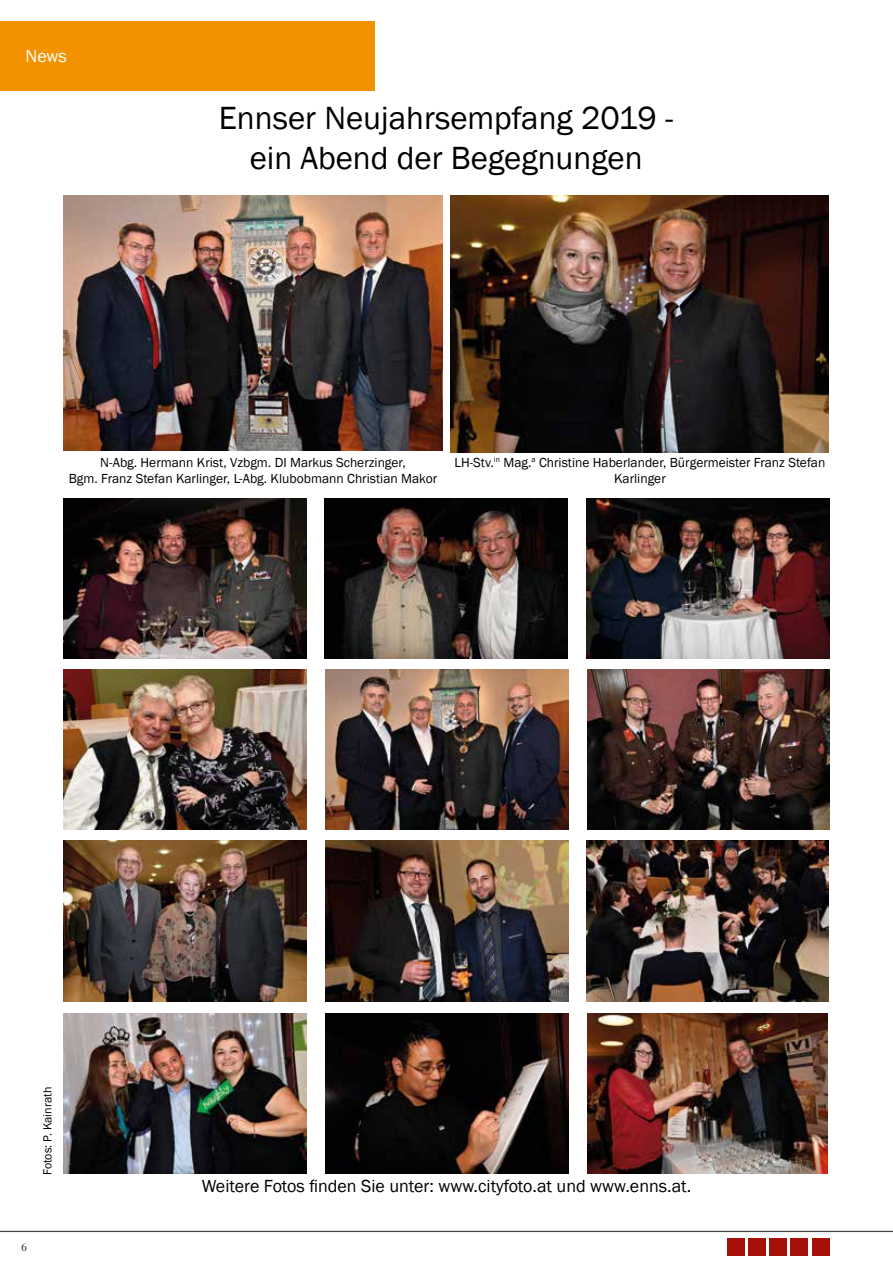
<style>
.page{position:relative;width:893px;height:1263px;background:#fff}
.page>*{position:absolute;margin:0;border:0;box-sizing:border-box;transform-origin:0 0}
.t1{font:33px/39.6px "Franklin Gothic";color:#000;text-align:center}
.t2{font:18px "Franklin Gothic";color:#000}
.t3{font:18px "Franklin Gothic";color:#fff}
.t4{font:13.5px/16.2px "Franklin Gothic";color:#000;text-align:center}
.t5{font:12px "Franklin Gothic";color:#000}
.t6{font:12px "Bodoni";color:#414237}
</style>
<div class="page">
<hr style="left:0;top:1231px;width:893px;height:1px;background:#414237">
<div style="left:770px;top:1239px;width:17px;height:17px;background:#a51008"></div>
<div style="left:748px;top:1239px;width:17px;height:17px;background:#a51008"></div>
<div style="left:727px;top:1239px;width:17px;height:17px;background:#a51008"></div>
<div style="left:791px;top:1239px;width:17px;height:17px;background:#a51008"></div>
<div style="left:812px;top:1239px;width:17px;height:17px;background:#a51008"></div>
<div style="left:0;top:21px;width:374px;height:70px;background:#f39200"></div>
<img style="left:64px;top:196px;width:378px;height:255px">
<img style="left:451px;top:196px;width:378px;height:256px">
<img style="left:64px;top:499px;width:242px;height:160px">
<img style="left:587px;top:499px;width:242px;height:160px">
<img style="left:325px;top:499px;width:242px;height:160px">
<img style="left:588px;top:670px;width:242px;height:160px">
<img style="left:326px;top:670px;width:242px;height:160px">
<img style="left:64px;top:670px;width:242px;height:160px">
<img style="left:64px;top:841px;width:242px;height:160px">
<img style="left:326px;top:841px;width:242px;height:160px">
<img style="left:586px;top:841px;width:242px;height:160px">
<img style="left:64px;top:1013px;width:242px;height:160px">
<img style="left:326px;top:1013px;width:242px;height:160px">
<img style="left:587px;top:1013px;width:240px;height:160px">
<h2 class="t3" style="left:26px;top:45px;width:43px">News</h2>
<h1 class="t1" style="left:219px;top:99px;width:456px">Ennser Neujahrsempfang 2019 - ein Abend der Begegnungen</h1>
<p class="t4" style="left:69px;top:454px;width:370px">N-Abg. Hermann Krist, Vzbgm. DI Markus Scherzinger,<br>Bgm. Franz Stefan Karlinger, L-Abg. Klubobmann Christian Makor</p>
<p class="t4" style="left:455px;top:454px;width:372px">LH-Stv.<sup>in</sup> Mag.<sup>a</sup> Christine Haberlander, Bürgermeister Franz Stefan<br>Karlinger</p>
<p class="t5" style="left:40px;top:1175px;width:90px;rotate:-90deg">Fotos: P. Kainrath</p>
<p class="t6" style="left:21px;top:1240px;width:7px">6</p>
<h2 class="t2" style="left:202px;top:1175px;width:491px">Weitere Fotos finden Sie unter: www.cityfoto.at und www.enns.at.</h2>
</div>
